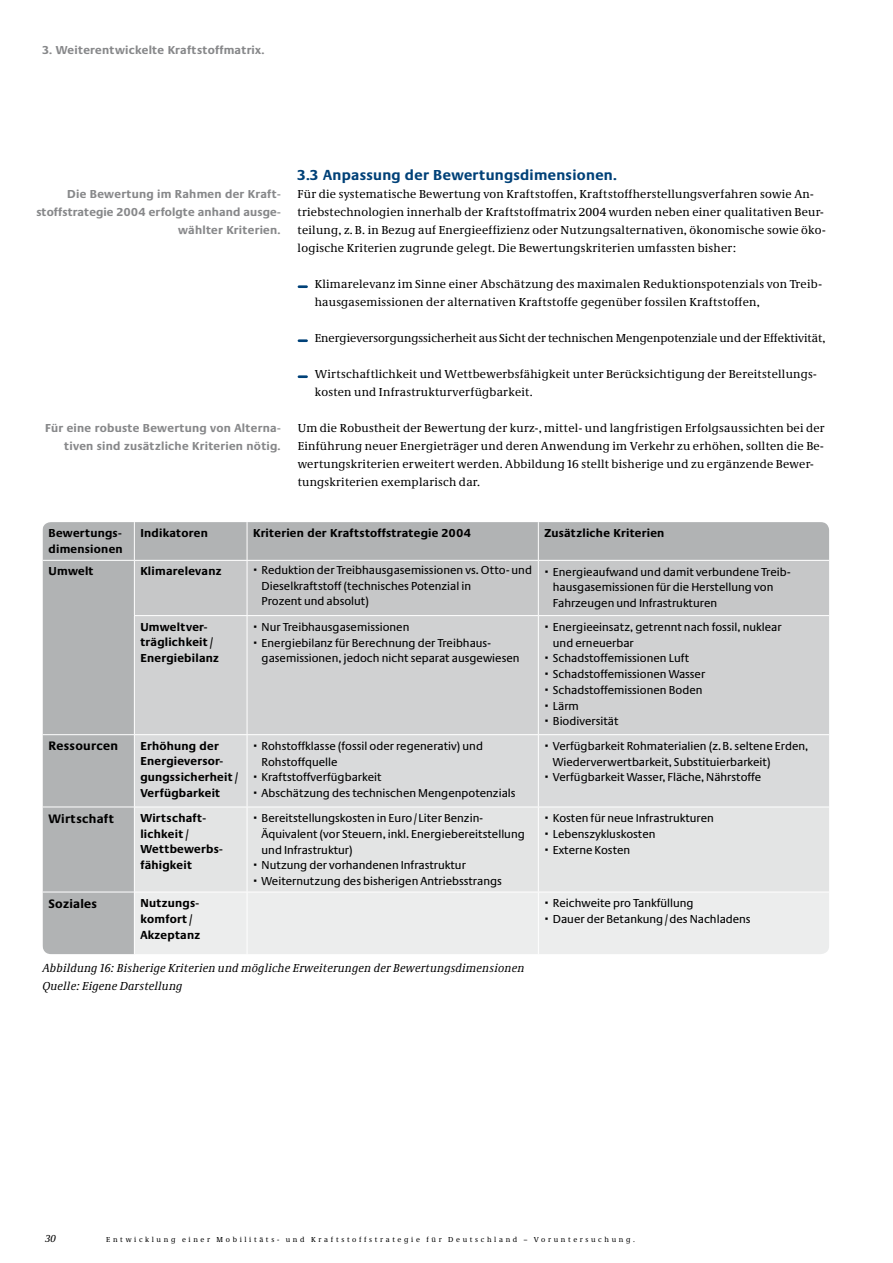
<style>
.page{position:relative;width:893px;height:1263px;background:#fff}
.page>*{position:absolute;margin:0;border:0;box-sizing:border-box;transform-origin:0 0}
.t1{font:700 15px "Neue Praxis";letter-spacing:.02em;color:#004178}
.t2{font:700 12.75px "Neue Praxis";letter-spacing:.02em;color:#000}
.t3{font:12px/15.8px "Neue Praxis";color:#000}
.t4{font:12px/18px "Neue Demos";letter-spacing:.02em;color:#000}
.t5{font:700 12px/15.8px "Neue Praxis";letter-spacing:.02em;color:#000}
.t6{font:700 12px/18px "Neue Praxis";letter-spacing:.02em;color:#87888a;text-align:right}
.t7{font:italic 12px/18px "Neue Demos";letter-spacing:.02em;color:#000}
.t8{font:12px "Neue Demos";color:#000}
.t9{font:italic 10.5px "Neue Demos";color:#000}
.t10{font:7.5px "Neue Demos";letter-spacing:.35em;color:#000}
</style>
<div class="page">
<svg style="left:298px;top:285px;width:10px;height:3px"></svg>
<svg style="left:298px;top:339px;width:10px;height:3px"></svg>
<svg style="left:298px;top:375px;width:10px;height:3px"></svg>
<div style="left:43px;top:522px;width:786px;height:432px;background:#b1b3b4"></div>
<div style="left:135px;top:616px;width:694px;height:118px;background:#d0d1d2"></div>
<div style="left:135px;top:735px;width:694px;height:72px;background:#d9dadb"></div>
<div style="left:135px;top:808px;width:694px;height:84px;background:#e3e4e4"></div>
<hr style="left:134px;top:522px;width:1px;height:38px;background:#fff">
<hr style="left:247px;top:522px;width:1px;height:38px;background:#fff">
<hr style="left:43px;top:560px;width:91px;height:1px;background:#fff">
<hr style="left:134px;top:616px;width:1px;height:118px;background:#fff">
<hr style="left:247px;top:616px;width:1px;height:118px;background:#fff">
<hr style="left:538px;top:616px;width:1px;height:118px;background:#fff">
<hr style="left:134px;top:734px;width:113px;height:1px;background:#fff">
<hr style="left:134px;top:735px;width:1px;height:72px;background:#fff">
<hr style="left:247px;top:734px;width:291px;height:1px;background:#fff">
<hr style="left:247px;top:735px;width:1px;height:72px;background:#fff">
<hr style="left:538px;top:734px;width:291px;height:1px;background:#fff">
<hr style="left:538px;top:735px;width:1px;height:72px;background:#fff">
<hr style="left:43px;top:807px;width:91px;height:1px;background:#fff">
<hr style="left:134px;top:807px;width:113px;height:1px;background:#fff">
<hr style="left:134px;top:807px;width:1px;height:85px;background:#fff">
<hr style="left:247px;top:807px;width:291px;height:1px;background:#fff">
<hr style="left:247px;top:807px;width:1px;height:85px;background:#fff">
<hr style="left:538px;top:807px;width:291px;height:1px;background:#fff">
<hr style="left:538px;top:807px;width:1px;height:85px;background:#fff">
<hr style="left:43px;top:892px;width:91px;height:1px;background:#fff">
<hr style="left:43px;top:734px;width:91px;height:1px;background:#fff">
<hr style="left:538px;top:522px;width:1px;height:38px;background:#fff">
<div style="left:134px;top:560px;width:695px;height:56px;background:#c6c7c8"></div>
<div style="left:134px;top:892px;width:695px;height:62px;background:#eceded"></div>
<p class="t6" style="left:43px;top:41px;width:224px">3. Weiterentwickelte Kraftstoffmatrix.</p>
<p class="t6" style="left:36px;top:185px;width:246px">Die Bewertung im Rahmen der Kraft&shy;stoffstrategie 2004 erfolgte anhand ausge&shy;wählter Kriterien.</p>
<p class="t6" style="left:45px;top:419px;width:237px">Für eine robuste Bewertung von Alterna&shy;tiven sind zusätzliche Kriterien nötig.</p>
<p class="t1" style="left:298px;top:166px;width:321px">3.3 Anpassung der Bewertungsdimensionen.</p>
<p class="t4" style="left:298px;top:185px;width:530px">Für die systematische Bewertung von Kraftstoffen, Kraftstoffherstellungsverfahren sowie An&shy;triebstechnologien innerhalb der Kraftstoffmatrix 2004 wurden neben einer qualitativen Beur&shy;teilung, z. B. in Bezug auf Energieeffizienz oder Nutzungsalternativen, ökonomische sowie öko&shy;logische Kriterien zugrunde gelegt. Die Bewertungskriterien umfassten bisher:</p>
<p class="t4" style="left:315px;top:275px;width:508px">Klimarelevanz im Sinne einer Abschätzung des maximalen Reduktionspotenzials von Treib&shy;hausgasemissionen der alternativen Kraftstoffe gegenüber fossilen Kraftstoffen,</p>
<p class="t8" style="left:315px;top:331px;width:512px">Energieversorgungssicherheit aus Sicht der technischen Mengenpotenziale und der Effektivität,</p>
<p class="t4" style="left:315px;top:365px;width:503px">Wirtschaftlichkeit und Wettbewerbsfähigkeit unter Berücksichtigung der Bereitstellungs&shy;kosten und Infrastrukturverfügbarkeit.</p>
<p class="t4" style="left:298px;top:419px;width:529px">Um die Robustheit der Bewertung der kurz-, mittel- und langfristigen Erfolgsaussichten bei der Einführung neuer Energieträger und deren Anwendung im Verkehr zu erhöhen, sollten die Be&shy;wertungskriterien erweitert werden. Abbildung 16 stellt bisherige und zu ergänzende Bewer&shy;tungskriterien exemplarisch dar.</p>
<p class="t5" style="left:49px;top:525px;width:76px">Bewertungs&shy;dimensionen</p>
<p class="t5" style="left:140px;top:525px;width:69px">Indikatoren</p>
<p class="t5" style="left:253px;top:525px;width:219px">Kriterien der Kraftstoffstrategie 2004</p>
<p class="t5" style="left:544px;top:525px;width:122px">Zusätzliche Kriterien</p>
<p class="t5" style="left:49px;top:563px;width:47px">Umwelt</p>
<p class="t5" style="left:140px;top:563px;width:83px">Klimarelevanz</p>
<p class="t3" style="left:262px;top:562px;width:272px">Reduktion der Treibhausgasemissionen vs. Otto- und<br>Dieselkraftstoff (technisches Potenzial in<br>Prozent und absolut)</p>
<p class="t3" style="left:553px;top:563px;width:239px">Energieaufwand und damit verbundene Treib&shy;hausgasemissionen für die Herstellung von<br>Fahrzeugen und Infrastrukturen</p>
<p class="t5" style="left:140px;top:618px;width:80px">Umweltver&shy;träglichkeit /<br>Energiebilanz</p>
<p class="t3" style="left:262px;top:619px;width:259px">Nur Treibhausgasemissionen<br>Energiebilanz für Berechnung der Treibhaus&shy;gasemissionen, jedoch nicht separat ausgewiesen</p>
<p class="t3" style="left:553px;top:619px;width:230px">Energieeinsatz, getrennt nach fossil, nuklear und erneuerbar<br>Schadstoffemissionen Luft<br>Schadstoffemissionen Wasser<br>Schadstoffemissionen Boden<br>Lärm<br>Biodiversität</p>
<p class="t2" style="left:49px;top:738px;width:71px">Ressourcen</p>
<p class="t5" style="left:140px;top:738px;width:99px">Erhöhung der<br>Energieversor&shy;gungssicherheit /<br>Verfügbarkeit</p>
<p class="t3" style="left:262px;top:738px;width:255px">Rohstoffklasse (fossil oder regenerativ) und Rohstoffquelle<br>Kraftstoffverfügbarkeit<br>Abschätzung des technischen Mengenpotenzials</p>
<p class="t3" style="left:553px;top:738px;width:257px">Verfügbarkeit Rohmaterialien (z.B. seltene Erden,<br>Wiederverwertbarkeit, Substituierbarkeit)<br>Verfügbarkeit Wasser, Fläche, Nährstoffe</p>
<p class="t2" style="left:49px;top:810px;width:67px">Wirtschaft</p>
<p class="t5" style="left:140px;top:810px;width:83px">Wirtschaft&shy;lichkeit /<br>Wettbewerbs&shy;fähigkeit</p>
<p class="t3" style="left:262px;top:810px;width:265px">Bereitstellungskosten in Euro/ Liter Benzin-Äquivalent (vor Steuern, inkl. Energiebereitstellung und Infrastruktur)<br>Nutzung der vorhandenen Infrastruktur Weiternutzung des bisherigen Antriebsstrangs</p>
<p class="t3" style="left:553px;top:810px;width:163px">Kosten für neue Infrastrukturen<br>Lebenszykluskosten<br>Externe Kosten</p>
<p class="t2" style="left:49px;top:895px;width:50px">Soziales</p>
<p class="t5" style="left:140px;top:895px;width:61px">Nutzungs&shy;komfort /<br>Akzeptanz</p>
<p class="t3" style="left:553px;top:895px;width:199px">Reichweite pro Tankfüllung<br>Dauer der Betankung/des Nachladens</p>
<p class="t7" style="left:43px;top:959px;width:483px">Abbildung 16: Bisherige Kriterien und mögliche Erweiterungen der Bewertungsdimensionen<br>Quelle: Eigene Darstellung</p>
<p class="t9" style="left:45px;top:1232px;width:13px">30</p>
<p class="t10" style="left:106px;top:1235px;width:530px">Entwicklung einer Mobilitäts- und Kraftstoffstrategie für Deutschland – Voruntersuchung.</p>
</div>
